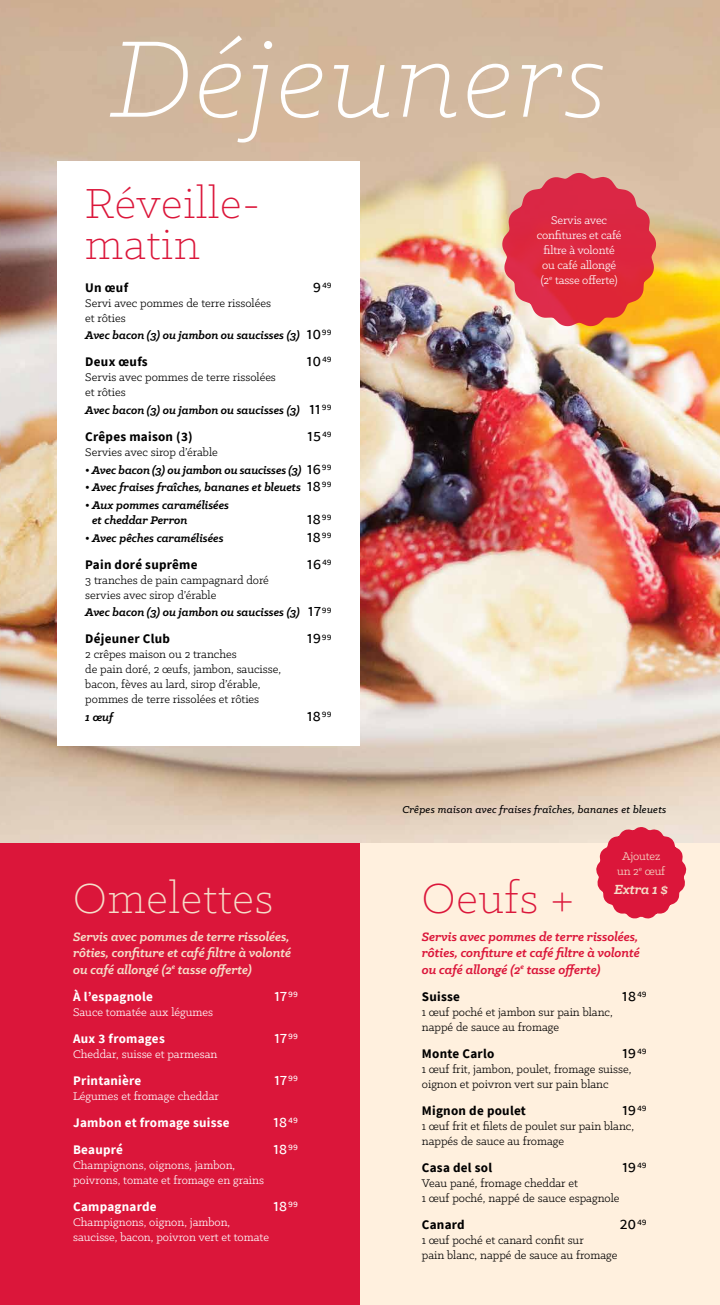
<style>
.page{position:relative;width:720px;height:1305px;background:#fff}
.page>*{position:absolute;margin:0;border:0;box-sizing:border-box;transform-origin:0 0}
.t1{font:italic 300 123px "Klinic Slab";letter-spacing:.025em;color:#fff}
.t2{font:300 47.5px/41.2px "Klinic Slab";letter-spacing:.02em;color:#db163a}
.t3{font:300 47.5px "Klinic Slab";letter-spacing:.02em;color:#f5dec9}
.t4{font:17.5px "Source Sans Pro";letter-spacing:-.025em;color:#000}
.t5{font:17.5px "Source Sans Pro";letter-spacing:-.025em;color:#fff}
.t6{font:italic 700 15px "Klinic Slab";letter-spacing:-.01em;color:#f5dec9}
.t7{font:italic 700 13.75px/16.5px "Klinic Slab";color:#f5dec9;text-align:justify}
.t8{font:italic 700 13.75px/16.5px "Klinic Slab";color:#db163a;text-align:justify}
.t9{font:700 13.12px "Source Sans Pro";letter-spacing:.02em;color:#000}
.t10{font:700 13.12px "Source Sans Pro";letter-spacing:.02em;color:#fff}
.t11{font:12.5px/15px "Klinic Slab";color:#000}
.t12{font:italic 700 12.5px/15px "Klinic Slab";color:#000}
.t13{font:12.5px/15px "Klinic Slab";color:#fff}
.t14{font:12.5px/15px "Klinic Slab";letter-spacing:-.01em;color:#f5dec9;text-align:center}
.t15{font:italic 500 11.25px "Klinic Slab";letter-spacing:.02em;color:#000}
.t16{font:10.12px "Source Sans Pro";color:#000}
.s1{font-size:17.5px}
.s2{font-family:"Source Sans Pro";font-weight:400;font-style:normal;font-size:17.5px}
</style>
<div class="page">
<img style="left:0;top:0;width:720px;height:843px">
<div style="left:0;top:843px;width:360px;height:462px;background:#db163a"></div>
<div style="left:360px;top:843px;width:360px;height:462px;background:#fff0de"></div>
<svg style="left:583px;top:814px;width:116px;height:105px"></svg>
<div style="left:58px;top:162px;width:302px;height:584px;background:#fff"></div>
<svg style="left:501px;top:172px;width:156px;height:155px;background:#de5053"></svg>
<h1 class="t1" style="left:111px;top:2px;width:498px">Déjeuners</h1>
<h2 class="t2" style="left:85px;top:181px;width:176px">Réveille&shy;matin</h2>
<p class="t9" style="left:85px;top:278px;width:44px">Un œuf</p>
<p class="t16" style="left:313px;top:278px;width:21px"><span class="s1">9</span> 49</p>
<p class="t11" style="left:85px;top:295px;width:187px">Servi avec pommes de terre rissolées et rôties</p>
<p class="t12" style="left:85px;top:328px;width:248px">Avec bacon (3) ou jambon ou saucisses (3) <span class="s2">10</span> <sup>99</sup></p>
<p class="t9" style="left:85px;top:353px;width:64px">Deux œufs</p>
<h3 class="t4" style="left:307px;top:349px;width:27px">10 <sup>49</sup></h3>
<p class="t11" style="left:85px;top:370px;width:192px">Servis avec pommes de terre rissolées et rôties</p>
<p class="t12" style="left:85px;top:402px;width:248px">Avec bacon (3) ou jambon ou saucisses (3) <span class="s2">11</span> <sup>99</sup></p>
<p class="t9" style="left:85px;top:428px;width:109px">Crêpes maison (3)</p>
<h3 class="t4" style="left:307px;top:424px;width:26px">15 <sup>49</sup></h3>
<p class="t11" style="left:85px;top:444px;width:134px">Servies avec sirop d’érable</p>
<p class="t12" style="left:85px;top:462px;width:248px">• Avec bacon (3) ou jambon ou saucisses (3) <span class="s2">16</span> <sup>99</sup></p>
<p class="t12" style="left:85px;top:480px;width:248px">• Avec fraises fraîches, bananes et bleuets <span class="s2">18</span> <sup>99</sup></p>
<p class="t12" style="left:92px;top:497px;width:138px;text-indent:-7px">• Aux pommes caramélisées et cheddar Perron</p>
<h3 class="t4" style="left:307px;top:507px;width:27px">18 <sup>99</sup></h3>
<p class="t12" style="left:85px;top:530px;width:140px">• Avec pêches caramélisées</p>
<h3 class="t4" style="left:307px;top:525px;width:27px">18 <sup>99</sup></h3>
<p class="t9" style="left:85px;top:555px;width:114px">Pain doré suprême</p>
<h3 class="t4" style="left:307px;top:552px;width:26px">16 <sup>49</sup></h3>
<p class="t11" style="left:85px;top:572px;width:185px">3 tranches de pain campagnard doré servies avec sirop d’érable</p>
<p class="t12" style="left:85px;top:605px;width:248px">Avec bacon (3) ou jambon ou saucisses (3) <span class="s2">17</span> <sup>99</sup></p>
<p class="t9" style="left:85px;top:630px;width:86px">Déjeuner Club</p>
<h3 class="t4" style="left:307px;top:626px;width:26px">19 <sup>99</sup></h3>
<p class="t11" style="left:85px;top:647px;width:197px">2 crêpes maison ou 2 tranches<br>de pain doré, 2 œufs, jambon, saucisse, bacon, fèves au lard, sirop d’érable, pommes de terre rissolées et rôties</p>
<p class="t12" style="left:85px;top:709px;width:29px">1 œuf</p>
<h3 class="t4" style="left:307px;top:704px;width:27px">18 <sup>99</sup></h3>
<h2 class="t3" style="left:73px;top:869px;width:202px">Omelettes</h2>
<p class="t7" style="left:73px;top:928px;width:220px">Servis avec pommes de terre rissolées, rôties, confiture et café filtre à volonté ou café allongé (2<sup>e</sup> tasse offerte)</p>
<p class="t10" style="left:73px;top:988px;width:81px">À l’espagnole</p>
<h3 class="t5" style="left:274px;top:984px;width:26px">17 <sup>99</sup></h3>
<p class="t13" style="left:73px;top:1004px;width:141px">Sauce tomatée aux légumes</p>
<p class="t10" style="left:73px;top:1030px;width:93px">Aux 3 fromages</p>
<h3 class="t5" style="left:274px;top:1026px;width:26px">17 <sup>99</sup></h3>
<p class="t13" style="left:73px;top:1046px;width:146px">Cheddar, suisse et parmesan</p>
<p class="t10" style="left:73px;top:1072px;width:70px">Printanière</p>
<h3 class="t5" style="left:274px;top:1068px;width:26px">17 <sup>99</sup></h3>
<p class="t13" style="left:73px;top:1088px;width:147px">Légumes et fromage cheddar</p>
<p class="t10" style="left:73px;top:1114px;width:158px">Jambon et fromage suisse</p>
<h3 class="t5" style="left:273px;top:1110px;width:26px">18 <sup>49</sup></h3>
<p class="t10" style="left:73px;top:1141px;width:51px">Beaupré</p>
<h3 class="t5" style="left:273px;top:1137px;width:27px">18 <sup>99</sup></h3>
<p class="t13" style="left:73px;top:1157px;width:192px">Champignons, oignons, jambon, poivrons, tomate et fromage en grains</p>
<p class="t10" style="left:73px;top:1198px;width:85px">Campagnarde</p>
<h3 class="t5" style="left:273px;top:1194px;width:27px">18 <sup>99</sup></h3>
<p class="t13" style="left:73px;top:1214px;width:197px">Champignons, oignon, jambon, saucisse, bacon, poivron vert et tomate</p>
<p class="t13" style="left:537px;top:213px;width:86px;text-align:center">Servis avec confitures et café filtre à volonté ou café allongé (2<sup>e</sup> tasse offerte)</p>
<p class="t15" style="left:402px;top:802px;width:266px">Crêpes maison avec fraises fraîches, bananes et bleuets</p>
<p class="t14" style="left:617px;top:849px;width:49px">Ajoutez un 2<sup>e</sup> œuf</p>
<p class="t6" style="left:614px;top:880px;width:56px">Extra 1 $</p>
<h2 class="t2" style="left:422px;top:876px;width:153px">Oeufs +</h2>
<p class="t8" style="left:422px;top:928px;width:220px">Servis avec pommes de terre rissolées, rôties, confiture et café filtre à volonté ou café allongé (2<sup>e</sup> tasse offerte)</p>
<p class="t9" style="left:422px;top:988px;width:40px">Suisse</p>
<h3 class="t4" style="left:622px;top:984px;width:26px">18 <sup>49</sup></h3>
<p class="t11" style="left:422px;top:1004px;width:192px">1 œuf poché et jambon sur pain blanc, nappé de sauce au fromage</p>
<p class="t9" style="left:422px;top:1045px;width:74px">Monte Carlo</p>
<h3 class="t4" style="left:622px;top:1041px;width:26px">19 <sup>49</sup></h3>
<p class="t11" style="left:422px;top:1061px;width:211px">1 œuf frit, jambon, poulet, fromage suisse, oignon et poivron vert sur pain blanc</p>
<p class="t9" style="left:422px;top:1102px;width:106px">Mignon de poulet</p>
<h3 class="t4" style="left:622px;top:1098px;width:26px">19 <sup>49</sup></h3>
<p class="t11" style="left:422px;top:1118px;width:214px">1 œuf frit et filets de poulet sur pain blanc, nappés de sauce au fromage</p>
<p class="t9" style="left:422px;top:1159px;width:72px">Casa del sol</p>
<h3 class="t4" style="left:622px;top:1155px;width:26px">19 <sup>49</sup></h3>
<p class="t11" style="left:422px;top:1175px;width:199px">Veau pané, fromage cheddar et<br>1 œuf poché, nappé de sauce espagnole</p>
<p class="t9" style="left:422px;top:1216px;width:44px">Canard</p>
<h3 class="t4" style="left:620px;top:1212px;width:29px">20 <sup>49</sup></h3>
<p class="t11" style="left:422px;top:1232px;width:197px">1 œuf poché et canard confit sur<br>pain blanc, nappé de sauce au fromage</p>
</div>
